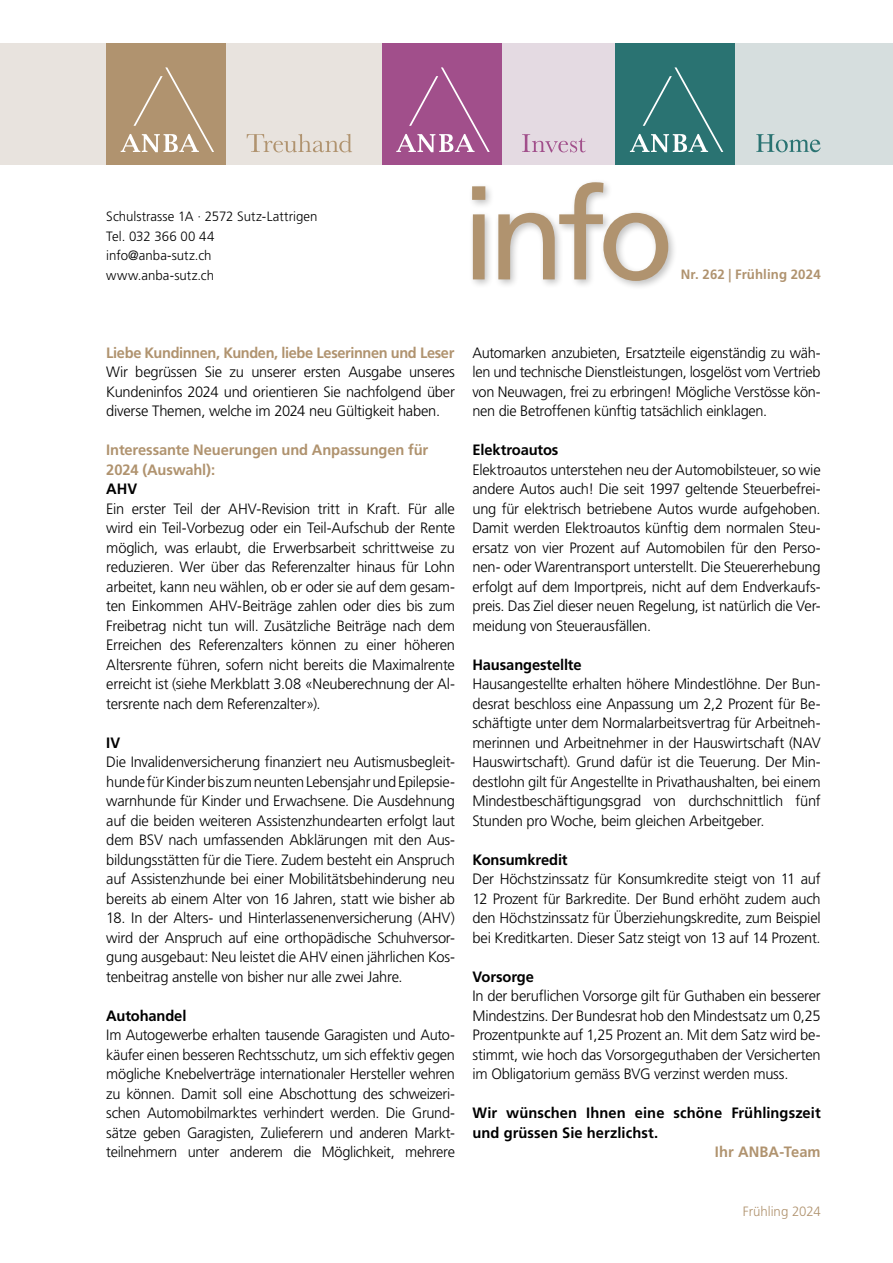
<style>
.page{position:relative;width:893px;height:1263px;background:#fff}
.page>*{position:absolute;margin:0;border:0;box-sizing:border-box;transform-origin:0 0}
.t1{font:127.5px "Frutiger LT Std";color:#b0936f}
.t2{font:300 15px/19.5px "Frutiger LT Std";letter-spacing:-.02em;color:#000;text-align:justify}
.t3{font:700 15px/19.5px "Frutiger LT Std";letter-spacing:-.005em;color:#000}
.t4{font:700 15px/19.5px "Frutiger LT Std";letter-spacing:-.015em;color:#b0936f}
.t5{font:700 15px "Frutiger LT Std";letter-spacing:.005em;color:#b0936f}
.t6{font:300 13.5px/19.5px "Frutiger LT Std";letter-spacing:.005em;color:#000}
.t7{font:700 13.5px "Frutiger LT Std";letter-spacing:.005em;color:#b0936f}
.t8{font:300 13.5px "Frutiger LT Std";letter-spacing:-.005em;color:#b0936f}
</style>
<div class="page">
<div style="left:0;top:43px;width:455px;height:122px;background:#e8e3de"></div>
<div style="left:382px;top:43px;width:233px;height:122px;background:#e4dae2"></div>
<div style="left:615px;top:43px;width:278px;height:122px;background:#d6dede"></div>
<div style="left:382px;top:43px;width:120px;height:122px;background:#a14f8b"></div>
<svg style="left:396px;top:67px;width:94px;height:85px"></svg>
<svg style="left:522px;top:134px;width:64px;height:18px"></svg>
<svg style="left:247px;top:134px;width:105px;height:18px"></svg>
<div style="left:106px;top:43px;width:120px;height:122px;background:#b0936f"></div>
<svg style="left:121px;top:67px;width:93px;height:85px"></svg>
<div style="left:468px;top:178px;width:210px;height:113px;background:#000;opacity:.25"></div>
<div style="left:615px;top:43px;width:120px;height:122px;background:#2a7372"></div>
<svg style="left:630px;top:67px;width:93px;height:85px"></svg>
<svg style="left:756px;top:134px;width:65px;height:18px"></svg>
<p class="t6" style="left:106px;top:207px;width:213px">Schulstrasse 1A ∙ 2572 Sutz-Lattrigen<br>Tel. 032 366 00 44 info@anba-sutz.ch www.anba-sutz.ch</p>
<h1 class="t1" style="left:461px;top:160px;width:214px">info</h1>
<p class="t7" style="left:681px;top:267px;width:141px">Nr. 262 | Frühling 2024</p>
<p class="t4" style="left:106px;top:343px;width:350px">Liebe Kundinnen, Kunden, liebe Leserinnen und Leser</p>
<p class="t2" style="left:106px;top:362px;width:350px">Wir begrüssen Sie zu unserer ersten Ausgabe unseres Kundeninfos 2024 und orientieren Sie nachfolgend über diverse Themen, welche im 2024 neu Gültigkeit haben.</p>
<p class="t4" style="left:106px;top:440px;width:323px">Interessante Neuerungen und Anpassungen für<br>2024 (Auswahl):</p>
<p class="t3" style="left:106px;top:479px;width:32px">AHV</p>
<p class="t2" style="left:106px;top:499px;width:350px">Ein erster Teil der AHV-Revision tritt in Kraft. Für alle wird ein Teil-Vorbezug oder ein Teil-Aufschub der Rente möglich, was erlaubt, die Erwerbsarbeit schrittweise zu reduzieren. Wer über das Referenzalter hinaus für Lohn arbeitet, kann neu wählen, ob er oder sie auf dem gesam&shy;ten Einkommen AHV-Beiträge zahlen oder dies bis zum Freibetrag nicht tun will. Zusätzliche Beiträge nach dem Erreichen des Referenzalters können zu einer höheren Altersrente führen, sofern nicht bereits die Maximalrente erreicht ist (siehe Merkblatt 3.08 «Neuberechnung der Al&shy;tersrente nach dem Referenzalter»).</p>
<p class="t3" style="left:106px;top:733px;width:15px">IV</p>
<p class="t2" style="left:106px;top:752px;width:350px">Die Invalidenversicherung finanziert neu Autismusbegleit&shy;hunde für Kinder bis zum neunten Lebensjahr und Epilepsie&shy;warnhunde für Kinder und Erwachsene. Die Ausdehnung auf die beiden weiteren Assistenzhundearten erfolgt laut dem BSV nach umfassenden Abklärungen mit den Aus&shy;bildungsstätten für die Tiere. Zudem besteht ein Anspruch auf Assistenzhunde bei einer Mobilitätsbehinderung neu bereits ab einem Alter von 16 Jahren, statt wie bisher ab</p>
<p class="t2" style="left:106px;top:908px;width:350px">18. In der Alters- und Hinterlassenenversicherung (AHV) wird der Anspruch auf eine orthopädische Schuhversor&shy;gung ausgebaut: Neu leistet die AHV einen jährlichen Kos&shy;tenbeitrag anstelle von bisher nur alle zwei Jahre.</p>
<p class="t3" style="left:106px;top:1006px;width:82px">Autohandel</p>
<p class="t2" style="left:106px;top:1025px;width:350px">Im Autogewerbe erhalten tausende Garagisten und Auto&shy;käufer einen besseren Rechtsschutz, um sich effektiv gegen mögliche Knebelverträge internationaler Hersteller wehren zu können. Damit soll eine Abschottung des schweizeri&shy;schen Automobilmarktes verhindert werden. Die Grund&shy;sätze geben Garagisten, Zulieferern und anderen Markt&shy;teilnehmern unter anderem die Möglichkeit, mehrere</p>
<p class="t2" style="left:472px;top:343px;width:350px">Automarken anzubieten, Ersatzteile eigenständig zu wäh&shy;len und technische Dienstleistungen, losgelöst vom Vertrieb von Neuwagen, frei zu erbringen! Mögliche Verstösse kön&shy;nen die Betroffenen künftig tatsächlich einklagen.</p>
<p class="t3" style="left:472px;top:440px;width:87px">Elektroautos</p>
<p class="t2" style="left:472px;top:460px;width:350px">Elektroautos unterstehen neu der Automobilsteuer, so wie andere Autos auch! Die seit 1997 geltende Steuerbefrei&shy;ung für elektrisch betriebene Autos wurde aufgehoben.<br>Damit werden Elektroautos künftig dem normalen Steu&shy;ersatz von vier Prozent auf Automobilen für den Perso&shy;nen- oder Warentransport unterstellt. Die Steuererhebung erfolgt auf dem Importpreis, nicht auf dem Endverkaufs&shy;preis. Das Ziel dieser neuen Regelung, ist natürlich die Ver&shy;meidung von Steuerausfällen.</p>
<p class="t3" style="left:472px;top:655px;width:111px">Hausangestellte</p>
<p class="t2" style="left:472px;top:674px;width:350px">Hausangestellte erhalten höhere Mindestlöhne. Der Bun&shy;desrat beschloss eine Anpassung um 2,2 Prozent für Be&shy;schäftigte unter dem Normalarbeitsvertrag für Arbeitneh&shy;merinnen und Arbeitnehmer in der Hauswirtschaft (NAV Hauswirtschaft). Grund dafür ist die Teuerung. Der Min&shy;destlohn gilt für Angestellte in Privathaushalten, bei einem Mindestbeschäftigungsgrad von durchschnittlich fünf Stunden pro Woche, beim gleichen Arbeitgeber.</p>
<p class="t3" style="left:472px;top:850px;width:97px">Konsumkredit</p>
<p class="t2" style="left:472px;top:869px;width:350px">Der Höchstzinssatz für Konsumkredite steigt von 11 auf 12 Prozent für Barkredite. Der Bund erhöht zudem auch den Höchstzinssatz für Überziehungskredite, zum Beispiel bei Kreditkarten. Dieser Satz steigt von 13 auf 14 Prozent.</p>
<p class="t3" style="left:472px;top:967px;width:63px">Vorsorge</p>
<p class="t2" style="left:472px;top:986px;width:350px">In der beruflichen Vorsorge gilt für Guthaben ein besserer Mindestzins. Der Bundesrat hob den Mindestsatz um 0,25<br>Prozentpunkte auf 1,25 Prozent an. Mit dem Satz wird be&shy;stimmt, wie hoch das Vorsorgeguthaben der Versicherten im Obligatorium gemäss BVG verzinst werden muss.</p>
<p class="t3" style="left:472px;top:1103px;width:350px">Wir wünschen Ihnen eine schöne Frühlingszeit und grüssen Sie herzlichst.</p>
<p class="t5" style="left:715px;top:1143px;width:107px">Ihr ANBA-Team</p>
<p class="t8" style="left:743px;top:1203px;width:79px">Frühling 2024</p>
</div>
